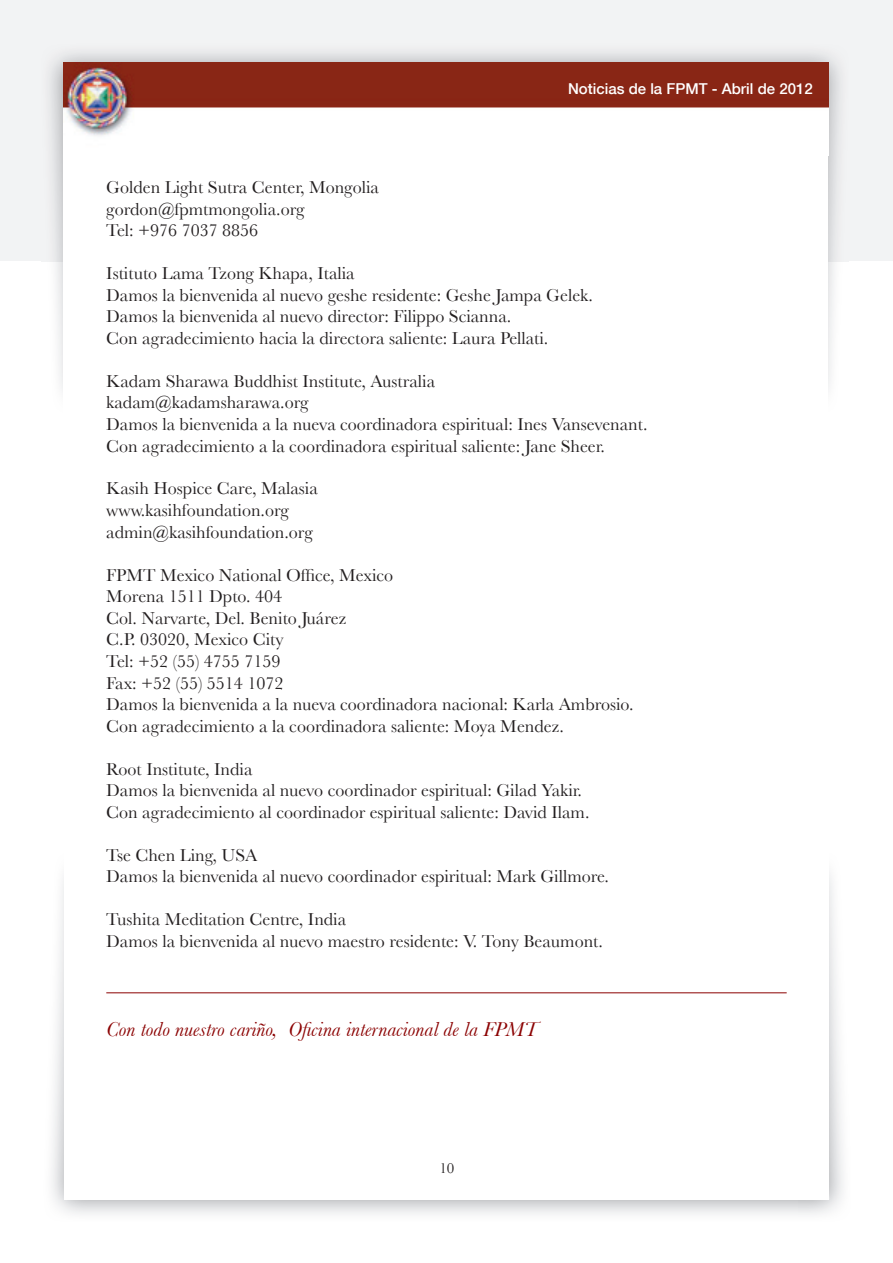
<style>
.page{position:relative;width:893px;height:1263px;background:#fff}
.page>*{position:absolute;margin:0;border:0;box-sizing:border-box;transform-origin:0 0}
.Text_end{font:italic 21px "Baskerville";color:#8b0202}
.t1{font:18px/21.6px "Baskerville";color:#231f20}
.t2{font:500 15px "Helvetica Neue";color:#fff}
.t3{font:15px "Baskerville";color:#231f20}
</style>
<div class="page">
<div style="left:0;top:0;width:893px;height:261px;background:#f2f3f4"></div>
<img style="left:41px;top:53px;width:807px;height:338px">
<div style="left:63px;top:64px;width:765px;height:418px;background:#fff"></div>
<img style="left:63px;top:62px;width:765px;height:74px">
<hr style="left:106px;top:992px;width:681px;height:1px;background:#8b0202">
<p class="t2" style="left:568px;top:80px;width:246px">Noticias de la FPMT - Abril de 2012</p>
<p class="t1" style="left:106px;top:176px;width:274px">Golden Light Sutra Center, Mongolia gordon@fpmtmongolia.org<br>Tel: +976 7037 8856</p>
<p class="t1" style="left:106px;top:262px;width:488px">Istituto Lama Tzong Khapa, Italia<br>Damos la bienvenida al nuevo geshe residente: Geshe Jampa Gelek.<br>Damos la bienvenida al nuevo director: Filippo Scianna.<br>Con agradecimiento hacia la directora saliente: Laura Pellati.</p>
<p class="t1" style="left:106px;top:370px;width:543px">Kadam Sharawa Buddhist Institute, Australia<br>kadam@kadamsharawa.org<br>Damos la bienvenida a la nueva coordinadora espiritual: Ines Vansevenant.<br>Con agradecimiento a la coordinadora espiritual saliente: Jane Sheer.</p>
<p class="t1" style="left:106px;top:478px;width:213px">Kasih Hospice Care, Malasia www.kasihfoundation.org admin@kasihfoundation.org</p>
<p class="t1" style="left:106px;top:564px;width:529px">FPMT Mexico National Office, Mexico<br>Morena 1511 Dpto. 404<br>Col. Narvarte, Del. Benito Juárez<br>C.P. 03020, Mexico City<br>Tel: +52 (55) 4755 7159<br>Fax: +52 (55) 5514 1072<br>Damos la bienvenida a la nueva coordinadora nacional: Karla Ambrosio.<br>Con agradecimiento a la coordinadora saliente: Moya Mendez.</p>
<p class="t1" style="left:106px;top:758px;width:485px">Root Institute, India<br>Damos la bienvenida al nuevo coordinador espiritual: Gilad Yakir.<br>Con agradecimiento al coordinador espiritual saliente: David Ilam.</p>
<p class="t1" style="left:106px;top:844px;width:504px">Tse Chen Ling, USA<br>Damos la bienvenida al nuevo coordinador espiritual: Mark Gillmore.</p>
<p class="t1" style="left:106px;top:908px;width:498px">Tushita Meditation Centre, India<br>Damos la bienvenida al nuevo maestro residente: V. Tony Beaumont.</p>
<p class="Text_end" style="left:106px;top:1016px;width:433px">Con todo nuestro cariño, Oficina internacional de la FPMT</p>
<p class="t3" style="left:439px;top:1160px;width:16px">10</p>
</div>
